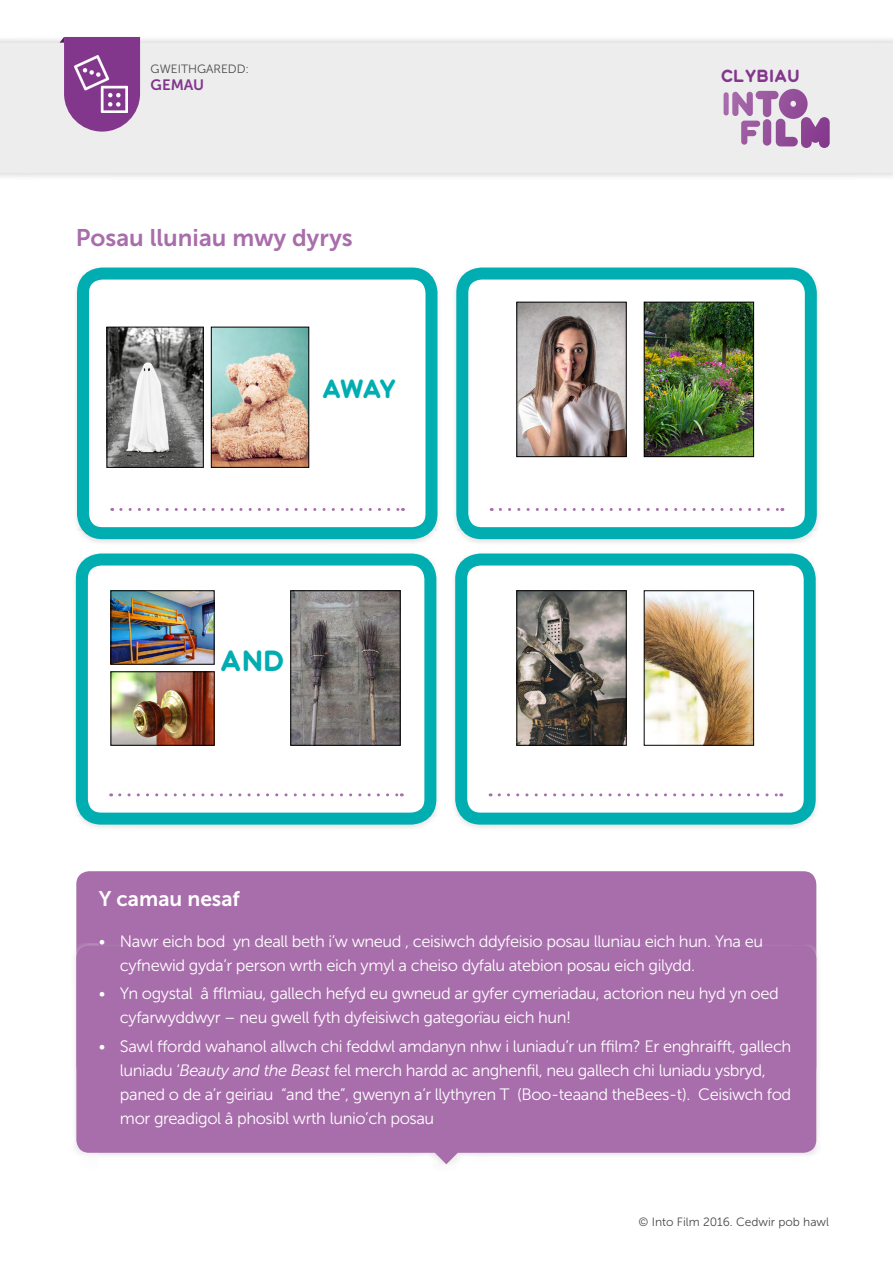
<style>
.page{position:relative;width:893px;height:1263px;background:#fff}
.page>*{position:absolute;margin:0;border:0;box-sizing:border-box;transform-origin:0 0}
.t1{font:600 30px "Into Film Rounded";color:#00adb1}
.t2{font:600 27px "Into Film Rounded";color:#00adb1}
.t3{font:24px "Museo Sans 700";color:#a86dab}
.t4{font:21px "Museo Sans 700";color:#fff}
.t5{font:600 18px "Into Film Rounded";color:#82368c}
.t6{font:16.5px/24px "Museo Sans 300";letter-spacing:-.025em;color:#fff}
.t7{font:15px "Museo Sans 700";color:#82368c}
.t8{font:12px "Museo Sans 300";color:#484949}
.s1{font-style:italic}
</style>
<div class="page">
<div style="left:0;top:36px;width:893px;height:138px;background:#f3f3f3"></div>
<div style="left:0;top:41px;width:893px;height:139px;background:#ededed"></div>
<svg style="left:60px;top:37px;width:80px;height:95px"></svg>
<img style="left:74px;top:55px;width:54px;height:58px">
<div style="left:724px;top:92px;width:5px;height:23px;background:#a66baa;border-radius:3px"></div>
<svg style="left:732px;top:89px;width:98px;height:59px"></svg>
<div style="left:76px;top:871px;width:740px;height:72px;background:#a86dab"></div>
<div style="left:72px;top:943px;width:749px;height:227px;background:#dadada;opacity:.75"></div>
<svg style="left:76px;top:945px;width:740px;height:219px;background:#ac75af"></svg>
<div style="left:72px;top:551px;width:369px;height:280px;background:#dadada;opacity:.75"></div>
<div style="left:82px;top:559px;width:348px;height:260px;background:#fff;border-radius:20px"></div>
<div style="left:76px;top:553px;width:360px;height:272px;border:12px solid #00adb1;border-radius:20px"></div>
<div style="left:451px;top:551px;width:369px;height:280px;background:#dadada;opacity:.75"></div>
<div style="left:461px;top:559px;width:349px;height:260px;background:#fff;border-radius:20px"></div>
<div style="left:455px;top:553px;width:361px;height:272px;border:12px solid #00adb1;border-radius:20px"></div>
<svg style="left:120px;top:793px;width:282px;height:3px"></svg>
<svg style="left:499px;top:793px;width:283px;height:3px"></svg>
<div style="left:73px;top:265px;width:369px;height:281px;background:#dadada;opacity:.75"></div>
<div style="left:83px;top:274px;width:348px;height:259px;background:#fff;border-radius:20px"></div>
<div style="left:77px;top:268px;width:360px;height:271px;border:12px solid #00adb1;border-radius:20px"></div>
<div style="left:452px;top:265px;width:369px;height:281px;background:#dadada;opacity:.75"></div>
<div style="left:462px;top:274px;width:349px;height:259px;background:#fff;border-radius:20px"></div>
<div style="left:456px;top:268px;width:361px;height:271px;border:12px solid #00adb1;border-radius:20px"></div>
<svg style="left:121px;top:508px;width:282px;height:3px"></svg>
<svg style="left:500px;top:508px;width:283px;height:3px"></svg>
<img style="left:213px;top:329px;width:94px;height:137px">
<div style="left:211px;top:327px;width:98px;height:141px;border:1px solid #000"></div>
<img style="left:109px;top:329px;width:93px;height:137px">
<div style="left:107px;top:327px;width:97px;height:141px;border:1px solid #000"></div>
<img style="left:518px;top:304px;width:107px;height:151px">
<div style="left:516px;top:302px;width:111px;height:155px;border:1px solid #000"></div>
<img style="left:646px;top:304px;width:106px;height:151px">
<div style="left:644px;top:302px;width:110px;height:155px;border:1px solid #000"></div>
<img style="left:292px;top:592px;width:106px;height:151px">
<div style="left:290px;top:590px;width:110px;height:155px;border:1px solid #000"></div>
<img style="left:113px;top:592px;width:99px;height:70px">
<div style="left:111px;top:590px;width:103px;height:74px;border:1px solid #000"></div>
<img style="left:518px;top:592px;width:107px;height:151px">
<div style="left:516px;top:590px;width:111px;height:155px;border:1px solid #000"></div>
<img style="left:646px;top:592px;width:106px;height:151px">
<div style="left:644px;top:590px;width:110px;height:155px;border:1px solid #000"></div>
<img style="left:113px;top:673px;width:99px;height:70px">
<p class="t8" style="left:151px;top:63px;width:100px">GWEITHGAREDD:</p>
<p class="t7" style="left:151px;top:77px;width:55px">GEMAU</p>
<h3 class="t3" style="left:76px;top:225px;width:278px">Posau lluniau mwy dyrys</h3>
<h2 class="t2" style="left:322px;top:373px;width:76px">AWAY</h2>
<h1 class="t1" style="left:220px;top:644px;width:66px">And</h1>
<p class="t5" style="left:721px;top:66px;width:81px">CLYBIAU</p>
<p class="t4" style="left:99px;top:887px;width:143px">Y camau nesaf</p>
<p class="t6" style="left:120px;top:930px;width:645px;text-indent:-21px">• Nawr eich bod yn deall beth i’w wneud , ceisiwch ddyfeisio posau lluniau eich hun. Yna eu cyfnewid gyda’r person wrth eich ymyl a cheiso dyfalu atebion posau eich gilydd.</p>
<p class="t6" style="left:120px;top:982px;width:660px;text-indent:-21px">• Yn ogystal â fflmiau, gallech hefyd eu gwneud ar gyfer cymeriadau, actorion neu hyd yn oed cyfarwyddwyr – neu gwell fyth dyfeisiwch gategorïau eich hun!</p>
<p class="t6" style="left:120px;top:1034px;width:673px;text-indent:-21px">• Sawl ffordd wahanol allwch chi feddwl amdanyn nhw i luniadu’r un ffilm? Er enghraifft, gallech luniadu ‘<span class="s1">Beauty and the Beast</span> fel merch hardd ac anghenfil, neu gallech chi luniadu ysbryd, paned o de a’r geiriau “and the”, gwenyn a’r llythyren T (Boo-teaand theBees-t). Ceisiwch fod mor greadigol â phosibl wrth lunio’ch posau</p>
<p class="t8" style="left:639px;top:1216px;width:192px">© Into Film 2016. Cedwir pob hawl</p>
</div>
